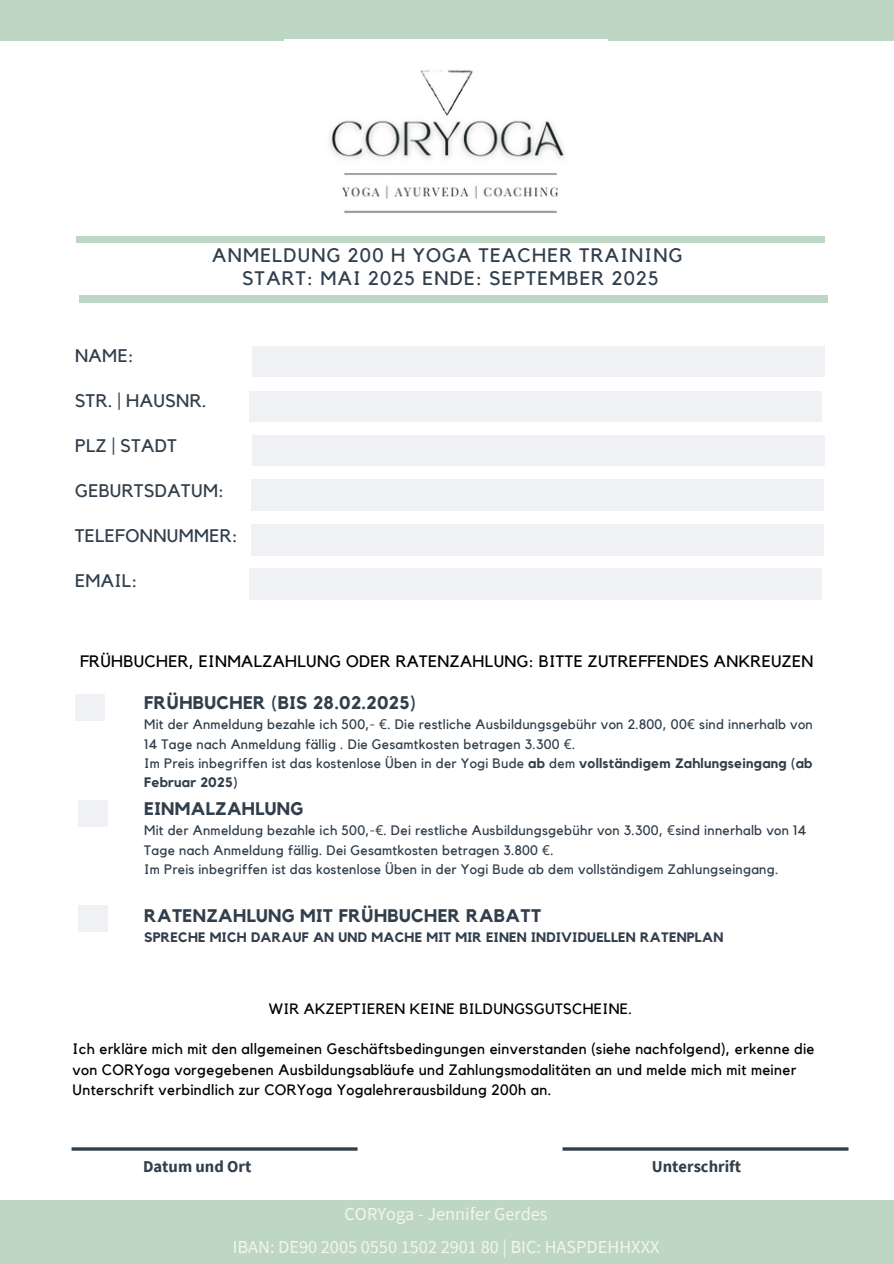
<style>
.page{position:relative;width:894px;height:1264px;background:#fff}
.page>*{position:absolute;margin:0;border:0;box-sizing:border-box;transform-origin:0 0}
.t1{font:19.5px "Kollektif";letter-spacing:.06em;color:#313f4c}
.t2{font:18.3px/32.7px "Source Sans Pro";color:#f4f5ef;text-align:center}
.t3{font:700 18.15px "Kollektif";letter-spacing:.02em;color:#313f4c}
.t4{font:18.15px "Kollektif";letter-spacing:.02em;color:#313f4c}
.t5{font:16.5px "Kollektif";letter-spacing:.02em;color:#000}
.t6{font:700 16.5px "Source Sans Pro";color:#313f4c}
.t7{font:15px/20.2px "Kollektif";letter-spacing:.02em;color:#000}
.t8{font:13.65px/19.2px "Kollektif";letter-spacing:.02em;color:#313f4c}
.t9{font:700 13.65px "Kollektif";letter-spacing:.02em;color:#313f4c}
.s1{font-family:"Noto Sans"}
.s2{font-weight:700}
</style>
<div class="page">
<div style="left:252px;top:346px;width:572px;height:31px;background:#eff1f4"></div>
<div style="left:249px;top:391px;width:572px;height:30px;background:#eff1f4"></div>
<div style="left:252px;top:435px;width:572px;height:30px;background:#eff1f4"></div>
<div style="left:252px;top:479px;width:571px;height:31px;background:#eff1f4"></div>
<div style="left:252px;top:524px;width:571px;height:31px;background:#eff1f4"></div>
<div style="left:0;top:0;width:893px;height:40px;background:#bed7c5"></div>
<div style="left:76px;top:236px;width:748px;height:7px;background:#bed7c5"></div>
<div style="left:79px;top:296px;width:748px;height:6px;background:#bed7c5"></div>
<div style="left:0;top:1200px;width:893px;height:63px;background:#bed7c5"></div>
<img style="left:329px;top:70px;width:236px;height:143px">
<div style="left:249px;top:569px;width:572px;height:30px;background:#eff1f4"></div>
<div style="left:75px;top:694px;width:29px;height:26px;background:#eff1f4"></div>
<div style="left:79px;top:800px;width:29px;height:26px;background:#eff1f4"></div>
<hr style="left:72px;top:1147px;width:285px;height:3px;background:#313f4c">
<hr style="left:562px;top:1147px;width:286px;height:3px;background:#313f4c">
<div style="left:79px;top:905px;width:29px;height:27px;background:#eff1f4"></div>
<p class="t1" style="left:212px;top:246px;width:471px">ANMELDUNG 200 H YOGA TEACHER TRAINING</p>
<p class="t1" style="left:242px;top:269px;width:417px">START: MAI 2025 ENDE: SEPTEMBER 2025</p>
<p class="t4" style="left:75px;top:347px;width:60px">NAME:</p>
<p class="t4" style="left:75px;top:392px;width:133px">STR. | HAUSNR.</p>
<p class="t4" style="left:75px;top:437px;width:104px">PLZ | STADT</p>
<p class="t4" style="left:75px;top:482px;width:150px">GEBURTSDATUM:</p>
<p class="t4" style="left:75px;top:527px;width:164px">TELEFONNUMMER:</p>
<p class="t4" style="left:75px;top:572px;width:64px">EMAIL:</p>
<h1 class="t5" style="left:80px;top:653px;width:734px">FRÜHBUCHER, EINMALZAHLUNG ODER RATENZAHLUNG: BITTE ZUTREFFENDES ANKREUZEN</h1>
<p class="t3" style="left:144px;top:694px;width:273px">FRÜHBUCHER (BIS 28.02.2025)</p>
<p class="t8" style="left:144px;top:715px;width:670px">Mit der Anmeldung bezahle ich 500,- <span class="s1">€</span>. Die restliche Ausbildungsgebühr von 2.800, 00<span class="s1">€</span> sind innerhalb von<br>14 Tage nach Anmeldung fällig . Die Gesamtkosten betragen 3.300 <span class="s1">€</span>.</p>
<p class="t8" style="left:144px;top:753px;width:669px">Im Preis inbegriffen ist das kostenlose Üben in der Yogi Bude <span class="s2">ab</span> dem <span class="s2">vollständigem Zahlungseingang (ab<br>Februar 2025)</span></p>
<p class="t3" style="left:144px;top:800px;width:160px">EINMALZAHLUNG</p>
<p class="t8" style="left:144px;top:821px;width:663px">Mit der Anmeldung bezahle ich 500,-<span class="s1">€</span>. Dei restliche Ausbildungsgebühr von 3.300, <span class="s1">€</span>sind innerhalb von 14<br>Tage nach Anmeldung fällig. Dei Gesamtkosten betragen 3.800 <span class="s1">€</span>.</p>
<p class="t8" style="left:144px;top:859px;width:635px">Im Preis inbegriffen ist das kostenlose Üben in der Yogi Bude ab dem vollständigem Zahlungseingang.</p>
<h3 class="t3" style="left:144px;top:907px;width:398px">RATENZAHLUNG MIT FRÜHBUCHER RABATT</h3>
<h3 class="t9" style="left:144px;top:931px;width:580px">SPRECHE MICH DARAUF AN UND MACHE MIT MIR EINEN INDIVIDUELLEN RATENPLAN</h3>
<p class="t7" style="left:268px;top:998px;width:365px">WIR AKZEPTIEREN KEINE BILDUNGSGUTSCHEINE.</p>
<p class="t7" style="left:73px;top:1039px;width:743px">Ich erkläre mich mit den allgemeinen Geschäftsbedingungen einverstanden (siehe nachfolgend), erkenne die von CORYoga vorgegebenen Ausbildungsabläufe und Zahlungsmodalitäten an und melde mich mit meiner<br>Unterschrift verbindlich zur CORYoga Yogalehrerausbildung 200h an.</p>
<p class="t6" style="left:651px;top:1155px;width:91px">Unterschrift</p>
<h1 class="t6" style="left:143px;top:1156px;width:110px">Datum und Ort</h1>
<h1 class="t2" style="left:233px;top:1196px;width:428px">CORYoga - Jennifer Gerdes<br>IBAN: DE90 2005 0550 1502 2901 80 | BIC: HASPDEHHXXX</h1>
</div>
